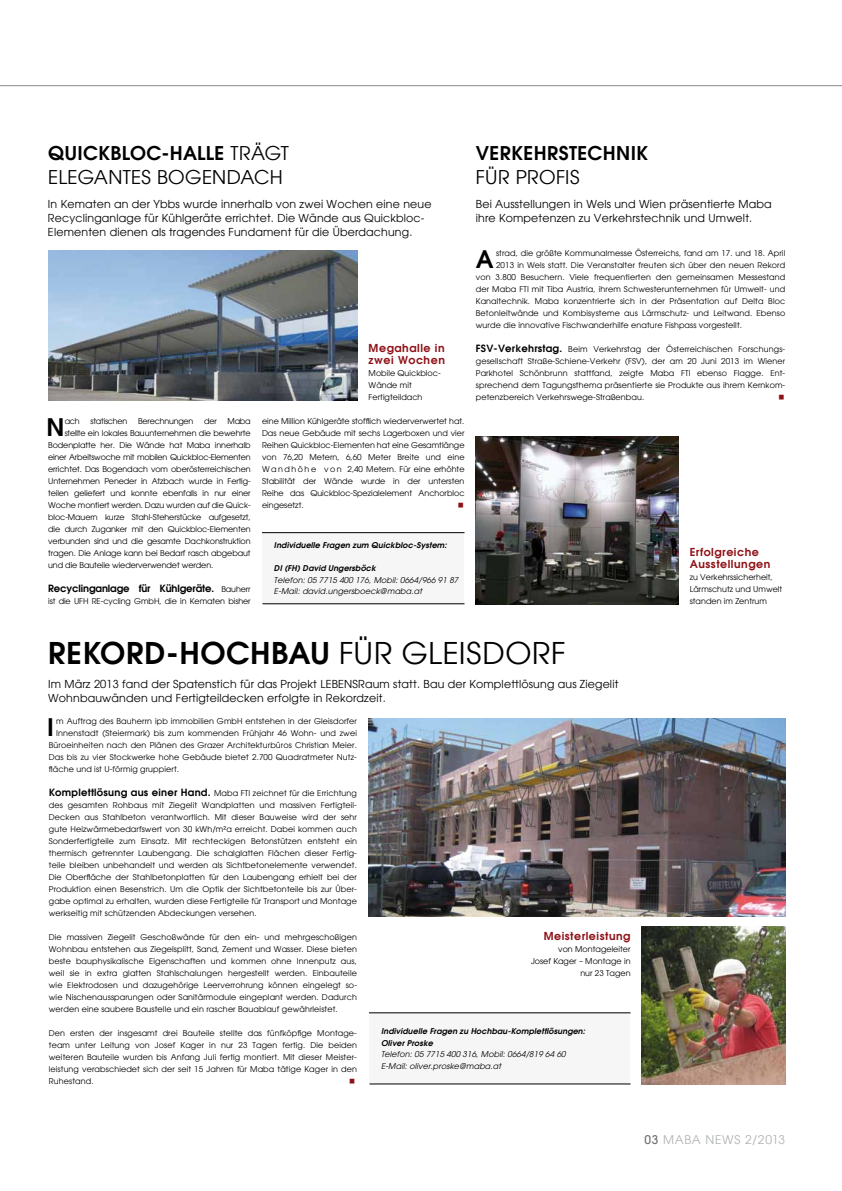
<style>
.page{position:relative;width:842px;height:1191px;background:#fff}
.page>*{position:absolute;margin:0;border:0;box-sizing:border-box;transform-origin:0 0}
.t1{font:600 30px "Avant Garde";letter-spacing:.02em;color:#000}
.t2{font:600 24.2px "Avant Garde";color:#000}
.t3{font:600 19px/24px "Avant Garde";letter-spacing:.02em;color:#000}
.t4{font:19px "Avant Garde";letter-spacing:.02em;color:#000}
.t5{font:16px "Wingdings";color:#8f1117}
.t6{font:12px "Avant Garde";letter-spacing:.055em;color:#b1b3b4}
.t7{font:11px/14px "Avant Garde";letter-spacing:.015em;color:#000}
.t8{font:600 11px/12px "Avant Garde";letter-spacing:.05em;color:#8f1117}
.t9{font:600 10px "Avant Garde";letter-spacing:-.01em;color:#000}
.t10{font:8px/12px "Avant Garde";letter-spacing:.015em;color:#000;text-align:justify}
.t11{font:8px "Avant Garde";letter-spacing:-.01em;color:#000}
.t12{font:italic 8px/11.5px "Avant Garde";letter-spacing:.015em;color:#000}
.t13{font:italic 600 8px/11.5px "Avant Garde";letter-spacing:.015em;color:#000}
.t14{font:8px "Avant Garde";letter-spacing:-.025em;color:#000}
.t15{font:8px "Avant Garde";letter-spacing:-.015em;color:#000}
.s1{font-weight:400}
.s2{font-weight:400;font-size:8px}
.s3{font-weight:600;font-size:10px}
.s4{font-weight:500;color:#707172}
</style>
<div class="page">
<hr style="left:0;top:85px;width:842px;height:1px;background:#87888a">
<div style="left:370px;top:1012px;width:260px;height:72px;background:#f6f6f6"></div>
<hr style="left:369px;top:1012px;width:262px;height:1px;background:#000">
<hr style="left:370px;top:1083px;width:261px;height:1px;background:#000">
<div style="left:263px;top:532px;width:201px;height:72px;background:#f6f6f6"></div>
<hr style="left:262px;top:532px;width:202px;height:1px;background:#000">
<hr style="left:262px;top:603px;width:202px;height:1px;background:#000">
<img style="left:49px;top:250px;width:309px;height:150px">
<img style="left:369px;top:719px;width:416px;height:197px">
<img style="left:641px;top:926px;width:144px;height:158px">
<img style="left:476px;top:436px;width:202px;height:168px">
<h3 class="t3" style="left:48px;top:141px;width:242px">Quickbloc-Halle <span class="s1">trägt elega</span></h3>
<h3 class="t4" style="left:108px;top:166px;width:147px">ntes Boge ndach</h3>
<h3 class="t7" style="left:48px;top:197px;width:385px">In Kematen an der Ybbs wurde innerhalb von zwei Wochen eine neue<br>Recyclinganlage für Kühlgeräte errichtet. Die Wände aus Quickbloc-<br>Elementen dienen als tragendes Fundament für die Überdachung.</h3>
<h2 class="t2" style="left:46px;top:411px;width:16px">N</h2>
<p class="t10" style="left:65px;top:415px;width:17px">ach</p>
<p class="t14" style="left:90px;top:416px;width:39px">statischen</p>
<p class="t14" style="left:138px;top:416px;width:57px">Berechnungen</p>
<p class="t10" style="left:204px;top:415px;width:14px">der</p>
<p class="t10" style="left:228px;top:415px;width:25px">Maba</p>
<p class="t11" style="left:65px;top:428px;width:187px">stellte ein lokales Bauunternehmen die bewehrte</p>
<p class="t11" style="left:48px;top:440px;width:204px">Bodenplatte her. Die Wände hat Maba innerhalb</p>
<p class="t14" style="left:48px;top:452px;width:204px">einer Arbeitswoche mit mobilen Quickbloc-Elementen</p>
<p class="t11" style="left:48px;top:464px;width:204px">errichtet. Das Bogendach vom oberösterreichischen</p>
<p class="t15" style="left:48px;top:476px;width:204px">-U nternehmen Peneder in Atzbach wurde in Fertig-</p>
<p class="t11" style="left:48px;top:488px;width:204px">teilen geliefert und konnte ebenfalls in nur einer</p>
<p class="t11" style="left:48px;top:500px;width:204px">Woche montiert werden. Dazu wurden auf die Quick-</p>
<p class="t11" style="left:48px;top:512px;width:204px">bloc-Mauern kurze Stahl-Steherstücke aufgesetzt,</p>
<p class="t11" style="left:48px;top:524px;width:204px">die durch Zuganker mit den Quickbloc-Elementen</p>
<p class="t11" style="left:48px;top:536px;width:204px">verbunden sind und die gesamte Dachkonstruktion</p>
<p class="t11" style="left:48px;top:548px;width:204px">tragen. Die Anlage kann bei Bedarf rasch abgebaut</p>
<p class="t11" style="left:48px;top:560px;width:167px">und die Bauteile wiederverwendet werden.</p>
<p class="t9" style="left:48px;top:582px;width:204px">Recyclinganlage für Kühlgeräte. <span class="s2">Bauherr</span></p>
<p class="t11" style="left:48px;top:596px;width:204px">ist die UFH RE-cycling GmbH, die in Kematen bisher</p>
<h3 class="t8" style="left:369px;top:342px;width:78px">Megahalle in zwei Wochen</h3>
<p class="t10" style="left:369px;top:367px;width:74px;text-align:left">Mobile Quickbloc-<br>Wände mit<br>Fertigteildach</p>
<p class="t10" style="left:262px;top:415px;width:204px">eine Million Kühlgeräte stofflich wiederverwertet hat.<br>Das neue Gebäude mit sechs Lagerboxen und vier Reihen Quickbloc-Elementen hat eine Gesamtlänge von 76,20 Metern, 6,60 Meter Breite und eine W a n d h ö h e v o n 2,40 Metern. Für eine erhöhte Stabilität der Wände wurde in der untersten -Reihe das Quickbloc-Spezialelement Anchorbloc eingesetzt.</p>
<h3 class="t5" style="left:457px;top:496px;width:9px">▪</h3>
<p class="t13" style="left:274px;top:539px;width:174px">Individuelle Fragen zum Quickbloc-System:</p>
<p class="t13" style="left:274px;top:562px;width:103px">DI (FH) David Ungersböck</p>
<p class="t12" style="left:274px;top:574px;width:186px">Telefon: 05 7715 400 176, Mobil: 0664/966 91 87<br>E-Mail: david.ungersboeck@maba.at</p>
<h3 class="t3" style="left:476px;top:141px;width:164px">Verkehrstechnik</h3>
<h3 class="t4" style="left:476px;top:166px;width:89px">für Profis</h3>
<h3 class="t7" style="left:476px;top:197px;width:297px">Bei Ausstellungen in Wels und Wien präsentierte Maba ihre Kompetenzen zu Verkehrstechnik und Umwelt.</h3>
<h2 class="t2" style="left:476px;top:243px;width:19px">A</h2>
<p class="t10" style="left:496px;top:247px;width:291px">strad, die größte Kommunalmesse Österreichs, fand am 17. und 18. April</p>
<p class="t10" style="left:496px;top:259px;width:291px">2013 in Wels statt. Die Veranstalter freuten sich über den neuen Rekord</p>
<p class="t10" style="left:476px;top:271px;width:311px">von 3.800 Besuchern. Viele frequentierten den gemeinsamen Messestand</p>
<p class="t10" style="left:476px;top:283px;width:311px">der Maba FTI mit Tiba Austria, ihrem Schwesterunternehmen für Umwelt- und</p>
<p class="t10" style="left:476px;top:295px;width:311px">Kanaltechnik. Maba konzentrierte sich in der Präsentation auf Delta Bloc</p>
<p class="t10" style="left:476px;top:307px;width:311px">Betonleitwände und Kombisysteme aus Lärmschutz- und Leitwand. Ebenso</p>
<p class="t10" style="left:476px;top:319px;width:268px">wurde die innovative Fischwanderhilfe enature Fishpass vorgestellt.</p>
<p class="t10" style="left:476px;top:343px;width:311px"><span class="s3">FSV-Verkehrstag.</span> Beim Verkehrstag der Österreichischen Forschungs&shy;gesellschaft Straße-Schiene-Verkehr (FSV), der am 20 Juni 2013 im Wiener Parkhotel Schönbrunn stattfand, zeigte Maba FTI ebenso Flagge. Ent&shy;sprechend dem Tagungsthema präsentierte sie Produkte aus ihrem Kernkom&shy;petenzbereich Verkehrswege-Straßenbau.</p>
<h3 class="t5" style="left:778px;top:388px;width:9px">▪</h3>
<h3 class="t8" style="left:690px;top:546px;width:82px">Erfolgreiche<br>Ausstellungen</h3>
<p class="t10" style="left:690px;top:571px;width:94px;text-align:left">zu Verkehrssicherheit,<br>Lärmschutz und Umwelt standen im Zentrum</p>
<h1 class="t1" style="left:48px;top:633px;width:514px">rekord-Hochbau <span class="s1">für Gleisdorf</span></h1>
<h3 class="t7" style="left:48px;top:677px;width:572px">Im März 2013 fand der Spatenstich für das Projekt LEBENSRaum statt. Bau der Komplettlösung aus Ziegelit<br>Wohnbauwänden und Fertigteildecken erfolgte in Rekordzeit.</h3>
<h2 class="t2" style="left:47px;top:711px;width:8px">I</h2>
<p class="t10" style="left:56px;top:715px;width:302px">m Auftrag des Bauherrn ipb immobilien GmbH entstehen in der Gleisdorfer</p>
<p class="t10" style="left:56px;top:727px;width:302px">Innenstadt (Steiermark) bis zum kommenden Frühjahr 46 Wohn- und zwei</p>
<p class="t10" style="left:49px;top:739px;width:310px">Büroeinheiten nach den Plänen des Grazer Architekturbüros Christian Meier.</p>
<p class="t10" style="left:49px;top:751px;width:309px">Das bis zu vier Stockwerke hohe Gebäude bietet 2.700 Quadratmeter Nutz-</p>
<p class="t10" style="left:49px;top:763px;width:132px">fläche und ist U-förmig gruppiert.</p>
<p class="t10" style="left:49px;top:787px;width:310px"><span class="s3">Komplettlösung aus einer Hand.</span> Maba FTI zeichnet für die Errichtung des gesamten Rohbaus mit Ziegelit Wandplatten und massiven Fertigteil-Decken aus Stahlbeton verantwortlich. Mit dieser Bauweise wird der sehr gute Heizwärmebedarfswert von 30 kWh/m²a erreicht. Dabei kommen auch Sonderfertigteile zum Einsatz. Mit rechteckigen Betonstützen entsteht ein thermisch getrennter Laubengang. Die schalglatten Flächen dieser Fertig&shy;teile bleiben unbehandelt und werden als Sichtbetonelemente verwendet.<br>Die Oberfläche der Stahlbetonplatten für den Laubengang erhielt bei der Produktion einen Besenstrich. Um die Optik der Sichtbetonteile bis zur Über&shy;gabe optimal zu erhalten, wurden diese Fertigteile für Transport und Montage werkseitig mit schützenden Abdeckungen versehen.</p>
<p class="t10" style="left:49px;top:931px;width:310px">Die massiven Ziegelit Geschoßwände für den ein- und mehrgeschoßigen Wohnbau entstehen aus Ziegelsplitt, Sand, Zement und Wasser. Diese bieten beste bauphysikalische Eigenschaften und kommen ohne Innenputz aus, weil sie in extra glatten Stahlschalungen hergestellt werden. Einbauteile wie Elektrodosen und dazugehörige Leerverrohrung können eingelegt so&shy;wie -N ischenaussparungen oder Sanitärmodule eingeplant werden. Dadurch werden eine saubere Baustelle und ein rascher Bauablauf gewährleistet.</p>
<p class="t10" style="left:49px;top:1027px;width:310px">Den ersten der insgesamt drei Bauteile stellte das fünfköpfige Montage&shy;team unter Leitung von Josef Kager in nur 23 Tagen fertig. Die beiden weiteren Bauteile wurden bis Anfang Juli fertig montiert. Mit dieser Meister&shy;leistung verabschiedet sich der seit 15 Jahren für Maba tätige Kager in den Ruhestand.</p>
<h3 class="t5" style="left:349px;top:1072px;width:9px">▪</h3>
<h3 class="t8" style="left:544px;top:930px;width:88px">Meisterleistung</h3>
<p class="t10" style="left:531px;top:943px;width:101px;text-align:right">von Montageleiter<br>Josef Kager – Montage in nur 23 Tagen</p>
<p class="t13" style="left:381px;top:1025px;width:206px">Individuelle Fragen zu Hochbau-Komplettlösungen:<br>Oliver Proske</p>
<p class="t12" style="left:381px;top:1048px;width:186px">Telefon: 05 7715 400 316, Mobil: 0664/819 64 60<br>E-Mail: oliver.proske@maba.at</p>
<h3 class="t6" style="left:644px;top:1132px;width:142px"><span class="s4">03</span> MABA N EWS 2/2013</h3>
</div>
